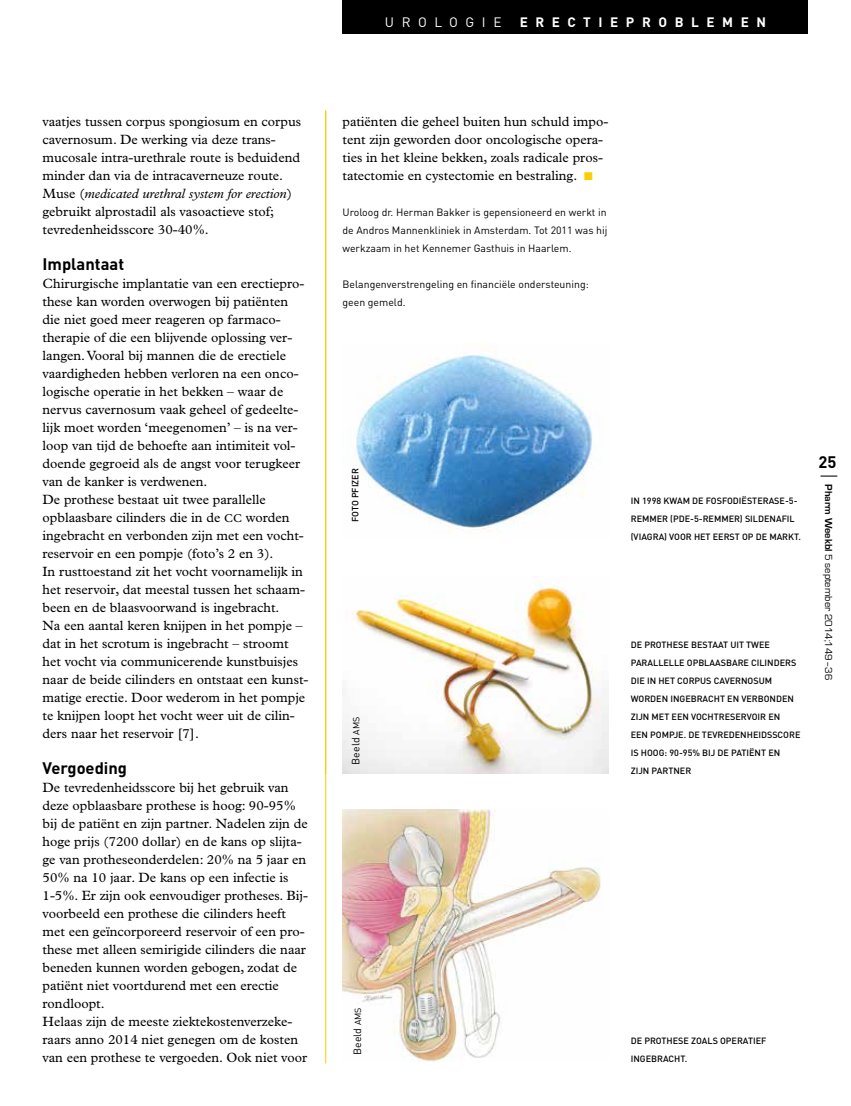
<style>
.page{position:relative;width:851px;height:1106px;background:#fff}
.page>*{position:absolute;margin:0;border:0;box-sizing:border-box;transform-origin:0 0}
.t1{font:700 16.5px "DIN";color:#000}
.t2{font:13.5px/18px "Plantin Std";color:#000}
.t3{font:700 13.5px "DIN";letter-spacing:.56em;color:#fff}
.t4{font:13.5px "DIN";letter-spacing:.56em;color:#fff}
.t5{font:10.5px/18px "DIN";color:#000;text-align:justify}
.t6{font:10.5px "Eurostile";color:#000}
.t7{font:500 9px/18px "DIN";color:#000}
.s1{font-style:italic}
.s2{font-family:"Plantin Std SC850";font-size:11.55px}
.s3{color:#fc0}
.s4{font-family:"DIN Regular SC850";font-size:8.85px}
.s5{font-family:"DIN";font-weight:300;font-size:19.5px}
.s6{font-weight:700}
</style>
<div class="page">
<div style="left:342px;top:0;width:466px;height:34px;background:#000"></div>
<img style="left:356px;top:354px;width:237px;height:178px">
<img style="left:342px;top:584px;width:266px;height:189px">
<img style="left:342px;top:809px;width:259px;height:252px">
<hr style="left:325px;top:111px;width:1px;height:952px;background:#fc0">
<p class="t4" style="left:385px;top:14px;width:118px">UROLOGIE</p>
<p class="t3" style="left:519px;top:13px;width:248px">ERECTIEPROBLEMEN</p>
<p class="t2" style="left:43px;top:113px;width:260px">vaatjes tussen corpus spongiosum en corpus cavernosum. De werking via deze trans&shy;mucosale intra-urethrale route is beduidend minder dan via de intracaverneuze route.<br>Muse (<span class="s1">medicated urethral system for erection</span>) gebruikt alprostadil als vasoactieve stof; tevredenheidsscore 30-40%.</p>
<p class="t1" style="left:43px;top:253px;width:83px">Implantaat</p>
<p class="t2" style="left:43px;top:275px;width:267px">Chirurgische implantatie van een erectiepro&shy;these kan worden overwogen bij patiënten die niet goed meer reageren op farmaco&shy;therapie of die een blijvende oplossing ver&shy;langen. Vooral bij mannen die de erectiele vaardigheden hebben verloren na een onco&shy;logische operatie in het bekken – waar de nervus cavernosum vaak geheel of gedeelte&shy;lijk moet worden ‘meegenomen’ – is na ver&shy;loop van tijd de behoefte aan intimiteit vol&shy;doende gegroeid als de angst voor terugkeer van de kanker is verdwenen.<br>De prothese bestaat uit twee parallelle opblaasbare cilinders die in de <span class="s2">cc</span> worden ingebracht en verbonden zijn met een vocht&shy;reservoir en een pompje (foto’s 2 en 3).<br>In rusttoestand zit het vocht voornamelijk in het reservoir, dat meestal tussen het schaam&shy;been en de blaasvoorwand is ingebracht.<br>Na een aantal keren knijpen in het pompje – dat in het scrotum is ingebracht – stroomt het vocht via communicerende kunstbuisjes naar de beide cilinders en ontstaat een kunst&shy;matige erectie. Door wederom in het pompje te knijpen loopt het vocht weer uit de cilin&shy;ders naar het reservoir [7].</p>
<p class="t1" style="left:43px;top:757px;width:86px">Vergoeding</p>
<p class="t2" style="left:43px;top:779px;width:267px">De tevredenheidsscore bij het gebruik van deze opblaasbare prothese is hoog: 90-95% bij de patiënt en zijn partner. Nadelen zijn de hoge prijs (7200 dollar) en de kans op slijta&shy;ge van protheseonderdelen: 20% na 5 jaar en 50% na 10 jaar. De kans op een infectie is 1-5%. Er zijn ook eenvoudiger protheses. Bij&shy;voorbeeld een prothese die cilinders heeft met een geïncorporeerd reservoir of een pro&shy;these met alleen semirigide cilinders die naar beneden kunnen worden gebogen, zodat de patiënt niet voortdurend met een erectie rondloopt.<br>Helaas zijn de meeste ziektekostenverzeke&shy;raars anno 2014 niet genegen om de kosten van een prothese te vergoeden. Ook niet voor</p>
<p class="t2" style="left:342px;top:113px;width:267px">patiënten die geheel buiten hun schuld impo&shy;tent zijn geworden door oncologische opera&shy;ties in het kleine bekken, zoals radicale pros&shy;tatectomie en cystectomie en bestraling. <span class="s3">■</span></p>
<p class="t5" style="left:342px;top:203px;width:266px">Uroloog dr. Herman Bakker is gepensioneerd en werkt in de Andros Mannenkliniek in Amsterdam. Tot 2011 was hij werkzaam in het Kennemer Gasthuis in Haarlem.</p>
<p class="t5" style="left:342px;top:275px;width:248px">Belangenverstrengeling en financiële ondersteuning: geen gemeld.</p>
<p class="t7" style="left:346px;top:522px;width:55px;rotate:-90deg">FOTO PFIZER</p>
<p class="t5" style="left:346px;top:764px;width:49px;rotate:-90deg">Beeld <span class="s4">ams</span></p>
<p class="t7" style="left:630px;top:491px;width:172px">IN 1998 KWAM DE FOSFODIËSTERASE-5-<br>REMMER (PDE-5-REMMER) SILDENAFIL (VIAGRA) VOOR HET EERST OP DE MARKT.</p>
<p class="t7" style="left:630px;top:635px;width:171px">DE PROTHESE BESTAAT UIT TWEE<br>PARALLELLE OPBLAASBARE CILINDERS<br>DIE IN HET CORPUS CAVERNOSUM<br>WORDEN INGEBRACHT EN VERBONDEN<br>ZIJN MET EEN VOCHTRESERVOIR EN<br>EEN POMPJE. DE TEVREDENHEIDSSCORE<br>IS HOOG: 90-95% BIJ DE PATIËNT EN<br>ZIJN PARTNER</p>
<p class="t1" style="left:818px;top:451px;width:19px">25</p>
<p class="t6" style="left:834px;top:473px;width:208px;rotate:90deg"><span class="s5">|</span> <span class="s6">Pharm Weekbl</span> 5 september 2014;149–36</p>
<p class="t5" style="left:348px;top:1054px;width:49px;rotate:-90deg">Beeld <span class="s4">ams</span></p>
<p class="t7" style="left:630px;top:1031px;width:137px">DE PROTHESE ZOALS OPERATIEF<br>INGEBRACHT.</p>
</div>
